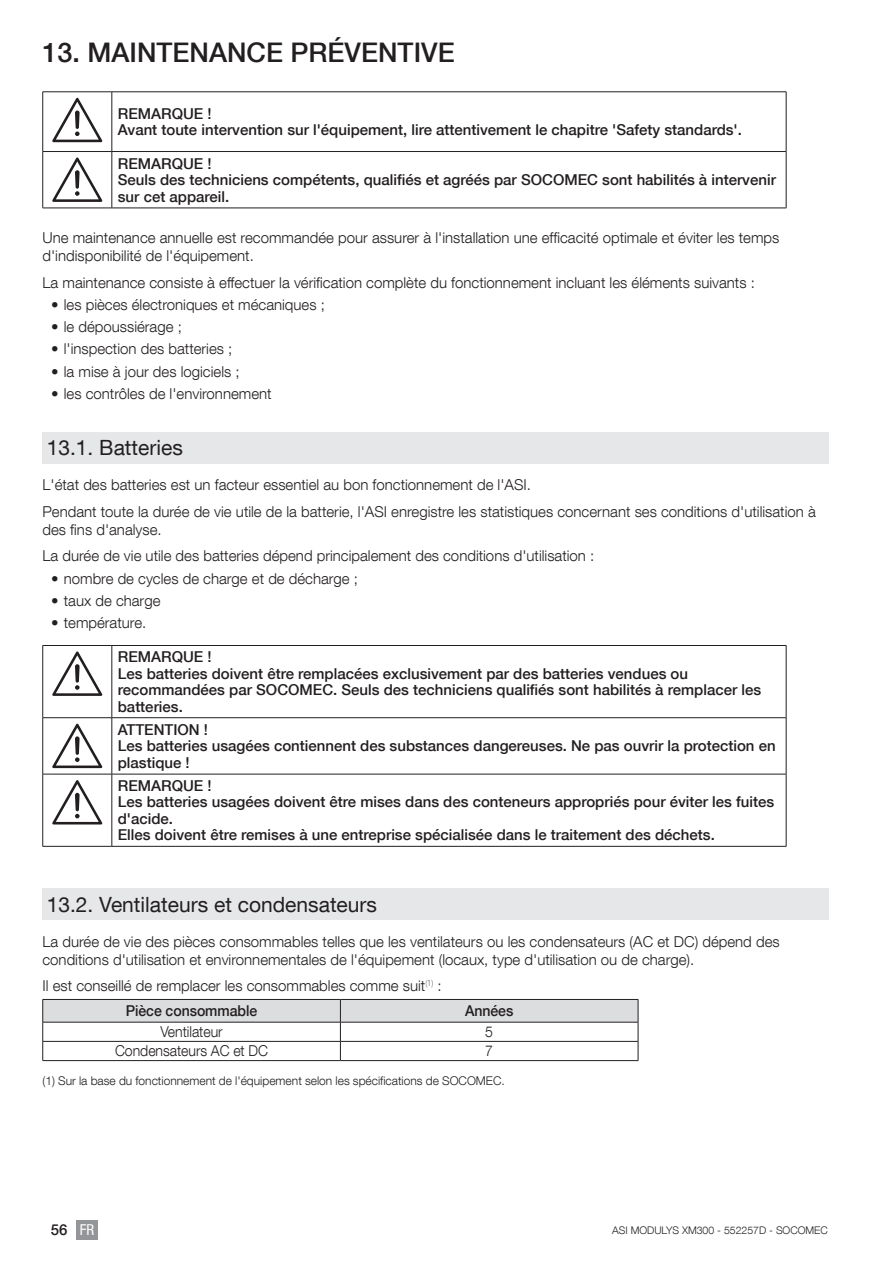
<style>
.page{position:relative;width:893px;height:1263px;background:#fff}
.page>*{position:absolute;margin:0;border:0;box-sizing:border-box;transform-origin:0 0}
.t1{font:500 27px "Helvetica Neue LT Com";color:#231f20}
.t2{font:21px "Helvetica Neue LT Com";color:#231f20}
.t3{font:300 15px/18px "Helvetica Neue LT Com";color:#231f20}
.t4{font:500 15px/16.5px "Helvetica Neue LT Com";color:#231f20}
.t5{font:300 15px "Helvetica Neue LT Com";color:#231f20;scale:.94 1}
.t6{font:500 15px "Helvetica Neue LT Com";color:#231f20;scale:.94 1}
.t7{font:300 12px "Helvetica Neue LT Com";color:#231f20}
.t8{font:300 10.5px "Helvetica Neue LT Com";color:#231f20}
.s1{font-weight:500}
.s2{font-weight:400;font-stretch:condensed;color:#fff}
</style>
<div class="page">
<div style="left:76px;top:1220px;width:22px;height:19px;background:#939598"></div>
<div style="left:43px;top:432px;width:786px;height:32px;background:#e6e7e9"></div>
<div style="left:43px;top:888px;width:786px;height:32px;background:#e6e7e9"></div>
<hr style="left:43px;top:92px;width:69px;height:1px;background:#231f20">
<hr style="left:42px;top:92px;width:1px;height:59px;background:#231f20">
<hr style="left:112px;top:92px;width:674px;height:1px;background:#231f20">
<hr style="left:112px;top:92px;width:1px;height:59px;background:#231f20">
<hr style="left:786px;top:92px;width:1px;height:59px;background:#231f20">
<hr style="left:43px;top:151px;width:69px;height:1px;background:#231f20">
<hr style="left:42px;top:152px;width:1px;height:56px;background:#231f20">
<hr style="left:112px;top:151px;width:674px;height:1px;background:#231f20">
<hr style="left:112px;top:152px;width:1px;height:56px;background:#231f20">
<hr style="left:786px;top:152px;width:1px;height:56px;background:#231f20">
<hr style="left:43px;top:208px;width:69px;height:1px;background:#231f20">
<hr style="left:112px;top:208px;width:674px;height:1px;background:#231f20">
<svg style="left:52px;top:98px;width:50px;height:44px"></svg>
<svg style="left:52px;top:158px;width:50px;height:44px"></svg>
<hr style="left:43px;top:645px;width:69px;height:1px;background:#231f20">
<hr style="left:42px;top:646px;width:1px;height:71px;background:#231f20">
<hr style="left:112px;top:645px;width:674px;height:1px;background:#231f20">
<hr style="left:112px;top:646px;width:1px;height:71px;background:#231f20">
<hr style="left:786px;top:646px;width:1px;height:71px;background:#231f20">
<hr style="left:43px;top:717px;width:69px;height:1px;background:#231f20">
<hr style="left:42px;top:718px;width:1px;height:56px;background:#231f20">
<hr style="left:112px;top:717px;width:674px;height:1px;background:#231f20">
<hr style="left:112px;top:718px;width:1px;height:56px;background:#231f20">
<hr style="left:786px;top:718px;width:1px;height:56px;background:#231f20">
<hr style="left:43px;top:774px;width:69px;height:1px;background:#231f20">
<hr style="left:42px;top:774px;width:1px;height:72px;background:#231f20">
<hr style="left:112px;top:774px;width:674px;height:1px;background:#231f20">
<hr style="left:112px;top:774px;width:1px;height:72px;background:#231f20">
<hr style="left:786px;top:774px;width:1px;height:72px;background:#231f20">
<hr style="left:43px;top:846px;width:69px;height:1px;background:#231f20">
<hr style="left:112px;top:846px;width:674px;height:1px;background:#231f20">
<svg style="left:52px;top:651px;width:50px;height:45px"></svg>
<svg style="left:52px;top:724px;width:50px;height:44px"></svg>
<svg style="left:52px;top:780px;width:50px;height:44px"></svg>
<svg style="left:42px;top:999px;width:597px;height:61px"></svg>
<hr style="left:43px;top:1060px;width:297px;height:1px;background:#231f20">
<hr style="left:340px;top:1060px;width:298px;height:1px;background:#231f20">
<h1 class="t1" style="left:43px;top:36px;width:414px">13. MAINTENANCE PRÉVENTIVE</h1>
<p class="t4" style="left:118px;top:105px;width:626px">REMARQUE !<br>Avant toute intervention sur l'équipement, lire attentivement le chapitre 'Safety standards'.</p>
<p class="t4" style="left:118px;top:155px;width:660px">REMARQUE !<br>Seuls des techniciens compétents, qualifiés et agréés par SOCOMEC sont habilités à intervenir sur cet appareil.</p>
<p class="t3" style="left:43px;top:228px;width:738px">Une maintenance annuelle est recommandée pour assurer à l'installation une efficacité optimale et éviter les temps d'indisponibilité de l'équipement.</p>
<p class="t3" style="left:43px;top:273px;width:714px">La maintenance consiste à effectuer la vérification complète du fonctionnement incluant les éléments suivants :</p>
<p class="t3" style="left:51px;top:295px;width:275px">• les pièces électroniques et mécaniques ;</p>
<p class="t3" style="left:51px;top:317px;width:132px">• le dépoussiérage ;</p>
<p class="t3" style="left:51px;top:340px;width:183px">• l'inspection des batteries ;</p>
<p class="t3" style="left:51px;top:362px;width:190px">• la mise à jour des logiciels ;</p>
<p class="t3" style="left:51px;top:384px;width:222px">• les contrôles de l'environnement</p>
<h2 class="t2" style="left:47px;top:435px;width:138px">13.1. Batteries</h2>
<p class="t3" style="left:43px;top:471px;width:775px;line-height:26.5px">L'état des batteries est un facteur essentiel au bon fonctionnement de l'ASI.<br>Pendant toute la durée de vie utile de la batterie, l'ASI enregistre les statistiques concernant ses conditions d'utilisation à</p>
<p class="t3" style="left:43px;top:516px;width:553px;line-height:26.5px">des fins d'analyse.<br>La durée de vie utile des batteries dépend principalement des conditions d'utilisation :</p>
<p class="t3" style="left:51px;top:569px;width:309px">• nombre de cycles de charge et de décharge ;</p>
<p class="t3" style="left:51px;top:591px;width:111px">• taux de charge</p>
<p class="t3" style="left:51px;top:614px;width:97px">• température.</p>
<p class="t4" style="left:118px;top:648px;width:645px">REMARQUE !<br>Les batteries doivent être remplacées exclusivement par des batteries vendues ou recommandées par SOCOMEC. Seuls des techniciens qualifiés sont habilités à remplacer les batteries.</p>
<p class="t4" style="left:118px;top:721px;width:659px">ATTENTION !<br>Les batteries usagées contiennent des substances dangereuses. Ne pas ouvrir la protection en plastique !</p>
<p class="t4" style="left:118px;top:777px;width:658px">REMARQUE !<br>Les batteries usagées doivent être mises dans des conteneurs appropriés pour éviter les fuites d'acide.<br>Elles doivent être remises à une entreprise spécialisée dans le traitement des déchets.</p>
<h2 class="t2" style="left:47px;top:891px;width:332px">13.2. Ventilateurs et condensateurs</h2>
<p class="t3" style="left:43px;top:932px;width:739px">La durée de vie des pièces consommables telles que les ventilateurs ou les condensateurs (AC et DC) dépend des conditions d'utilisation et environnementales de l'équipement (locaux, type d'utilisation ou de charge).</p>
<p class="t3" style="left:126px;top:973px;width:317px;line-height:25px;text-indent:-83px">Il est conseillé de remplacer les consommables comme suit<sup>(1)</sup> :<br><span class="s1">Pièce consommable</span></p>
<p class="t6" style="left:465px;top:1002px;width:53px">Années</p>
<p class="t5" style="left:160px;top:1022px;width:68px">Ventilateur</p>
<p class="t5" style="left:485px;top:1022px;width:10px">5</p>
<p class="t5" style="left:115px;top:1042px;width:164px">Condensateurs AC et DC</p>
<p class="t5" style="left:485px;top:1042px;width:10px">7</p>
<p class="t7" style="left:43px;top:1073px;width:464px">(1) Sur la base du fonctionnement de l'équipement selon les spécifications de SOCOMEC.</p>
<p class="t4" style="left:51px;top:1221px;width:45px">56 <span class="s2">FR</span></p>
<p class="t8" style="left:612px;top:1223px;width:217px">ASI MODULYS XM300 - 552257D - SOCOMEC</p>
</div>
